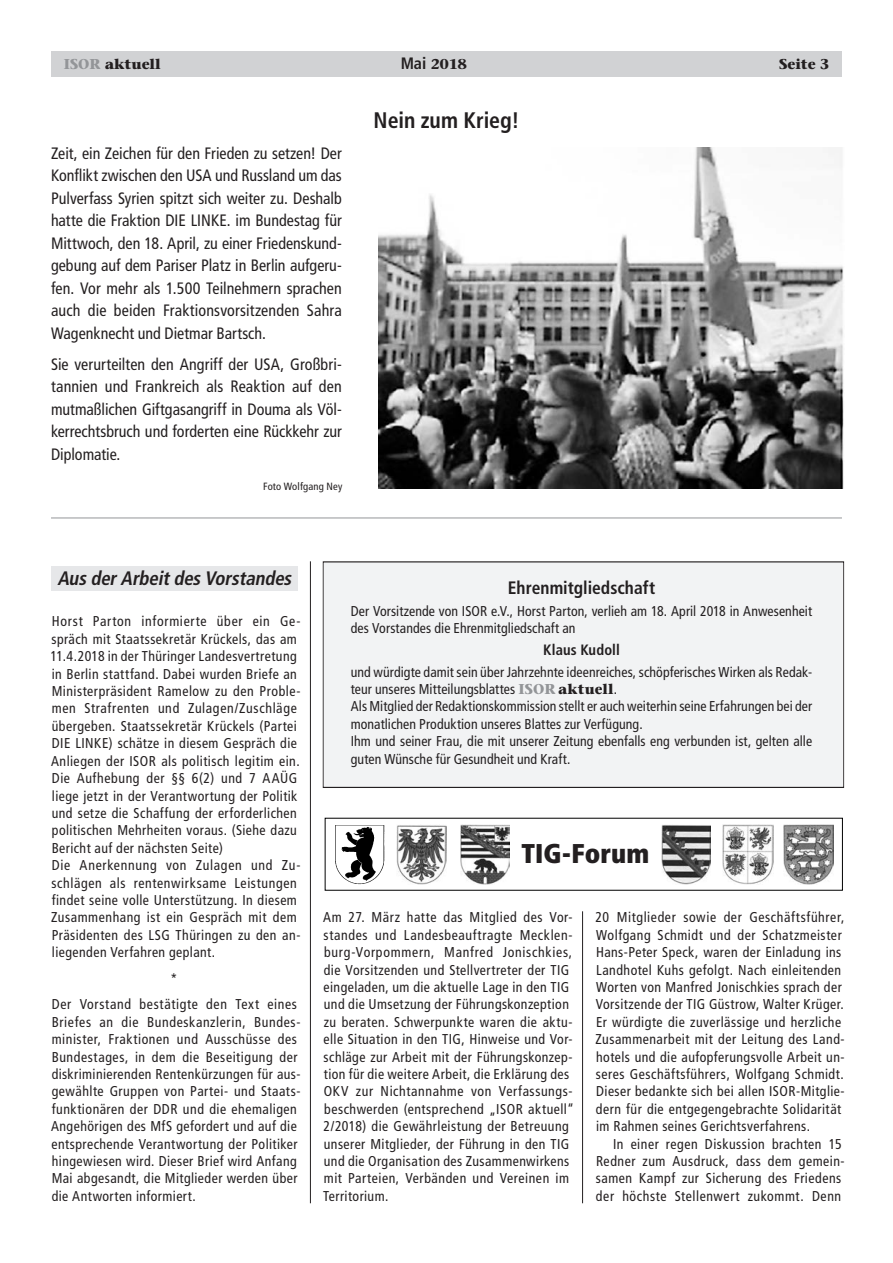
<style>
.page{position:relative;width:893px;height:1263px;background:#fff}
.page>*{position:absolute;margin:0;border:0;box-sizing:border-box;transform-origin:0 0}
.t1{font:italic 700 condensed 30.15px "Frutiger";color:#000}
.t2{font:900 condensed 27.15px "Frutiger LT Std";color:#231f20}
.t3{font:italic 700 condensed 24.15px "Frutiger";color:#000}
.t4{font:700 condensed 22.5px "Frutiger LT Std";color:#231f20}
.t5{font:italic 700 condensed 19.5px "Frutiger LT Std";color:#231f20}
.t6{font:700 condensed 18px "Frutiger LT Std";color:#231f20}
.t7{font:condensed 16.5px/22.5px "Frutiger LT Std";color:#231f20;text-align:justify}
.t8{font:700 condensed 15px "Frutiger LT Std";letter-spacing:.01em;color:#231f20}
.t9{font:condensed 14.25px/17.4px "Frutiger LT Std";letter-spacing:.035em;color:#231f20}
.t10{font:condensed 14.25px/17.4px "Frutiger LT Std";letter-spacing:.005em;color:#231f20}
.t11{font:700 14.25px "Stone Serif Std";color:#231f20}
.t12{font:condensed 10.5px "Frutiger LT Std";letter-spacing:.015em;color:#231f20}
.s1{color:#939598}
.s2{font-family:"Frutiger LT Std";font-stretch:condensed;font-size:16.5px}
.s3{font-family:"Stone Serif Std";font-weight:700;font-stretch:normal;color:#939598}
.s4{font-family:"Stone Serif Std";font-weight:700;font-stretch:normal}
</style>
<div class="page">
<div style="left:51px;top:51px;width:791px;height:26px;background:#d1d2d4"></div>
<div style="left:323px;top:562px;width:521px;height:225px;background:#f2f3f4"></div>
<div style="left:323px;top:561px;width:521px;height:227px;border:1px solid #231f20"></div>
<hr style="left:582px;top:911px;width:1px;height:292px;background:#231f20">
<hr style="left:310px;top:561px;width:1px;height:642px;background:#231f20">
<div style="left:51px;top:566px;width:247px;height:25px;background:#e6e7e9"></div>
<img style="left:378px;top:148px;width:466px;height:340px">
<hr style="left:51px;top:518px;width:791px;height:1px;background:#939598">
<img style="left:335px;top:825px;width:50px;height:60px">
<img style="left:397px;top:825px;width:50px;height:59px">
<img style="left:460px;top:824px;width:49px;height:60px">
<img style="left:661px;top:825px;width:49px;height:59px">
<img style="left:722px;top:824px;width:51px;height:60px">
<img style="left:784px;top:824px;width:49px;height:60px">
<p class="t11" style="left:64px;top:56px;width:99px"><span class="s1">ISOR</span> aktuell</p>
<p class="t11" style="left:401px;top:56px;width:68px"><span class="s2">Mai</span> 2018</p>
<p class="t11" style="left:779px;top:56px;width:52px">Seite 3</p>
<p class="t7" style="left:51px;top:142px;width:292px">Zeit, ein Zeichen für den Frieden zu setzen! Der Konflikt zwischen den USA und Russland um das Pulverfass Syrien spitzt sich weiter zu. Deshalb hatte die Fraktion DIE LINKE. im Bundestag für Mittwoch, den 18. April, zu einer Friedenskund&shy;gebung auf dem Pariser Platz in Berlin aufgeru&shy;fen. Vor mehr als 1.500 Teilnehmern sprachen auch die beiden Fraktionsvorsitzenden Sahra Wagenknecht und Dietmar Bartsch.</p>
<p class="t7" style="left:51px;top:353px;width:292px">Sie verurteilten den Angriff der USA, Großbri&shy;tannien und Frankreich als Reaktion auf den mutmaßlichen Giftgasangriff in Douma als Völ&shy;kerrechtsbruch und forderten eine Rückkehr zur Diplomatie.</p>
<p class="t12" style="left:263px;top:480px;width:81px">Foto Wolfgang Ney</p>
<h3 class="t4" style="left:374px;top:106px;width:147px">Nein zum Krieg!</h3>
<h3 class="t5" style="left:57px;top:566px;width:240px">AusderArbeitdesVorstandes</h3>
<p class="t9" style="left:50px;top:613px;width:252px">Horst Parton informierte über ein Ge&shy;spräch mit Staatssekretär Krückels, das am 11.4.2018 in der Thüringer Landesvertretung in Berlin stattfand. Dabei wurden Briefe an Ministerpräsident Ramelow zu den Proble&shy;men Strafrenten und Zulagen/Zuschläge übergeben. Staatssekretär Krückels (Partei DIE LINKE) schätze in diesem Gespräch die Anliegen der ISOR als politisch legitim ein.<br>Die Aufhebung der §§ 6(2) und 7 AAÜG liege jetzt in der Verantwortung der Politik und setze die Schaffung der erforderlichen politischen Mehrheiten voraus. (Siehe dazu Bericht auf der nächsten Seite)<br>Die Anerkennung von Zulagen und Zu&shy;schlägen als rentenwirksame Leistungen findet seine volle Unterstützung. In diesem Zusammenhang ist ein Gespräch mit dem Präsidenten des LSG Thüringen zu den an&shy;liegenden Verfahren geplant.</p>
<p class="t9" style="left:52px;top:967px;width:247px;line-height:24.9px;text-align:center">*<br>Der Vorstand bestätigte den Text eines</p>
<p class="t9" style="left:51px;top:1013px;width:251px">Briefes an die Bundeskanzlerin, Bundes&shy;minister, Fraktionen und Ausschüsse des Bundestages, in dem die Beseitigung der diskriminierenden Rentenkürzungen für aus&shy;gewählte Gruppen von Partei- und Staats&shy;funktionären der DDR und die ehemaligen Angehörigen des MfS gefordert und auf die entsprechende Verantwortung der Politiker hingewiesen wird. Dieser Brief wird Anfang Mai abgesandt, die Mitglieder werden über die Antworten informiert.</p>
<p class="t6" style="left:508px;top:577px;width:149px">Ehrenmitgliedschaft</p>
<p class="t10" style="left:351px;top:602px;width:463px">Der Vorsitzende von ISOR e.V., Horst Parton, verlieh am 18. April 2018 in Anwesenheit des Vorstandes die Ehrenmitgliedschaft an</p>
<p class="t8" style="left:543px;top:640px;width:78px">Klaus Kudoll</p>
<p class="t10" style="left:351px;top:663px;width:463px">und würdigte damit sein über Jahrzehnte ideenreiches, schöpferisches Wirken als Redak&shy;teur unseres Mitteilungsblattes <span class="s3">ISOR</span> <span class="s4">aktuell</span>.<br>Als Mitglied der Redaktionskommission stellt er auch weiterhin seine Erfahrungen bei der monatlichen Produktion unseres Blattes zur Verfügung.<br>Ihm und seiner Frau, die mit unserer Zeitung ebenfalls eng verbunden ist, gelten alle guten Wünsche für Gesundheit und Kraft.</p>
<h3 class="t3" style="left:523px;top:825px;width:131px">Ausunseren</h3>
<h1 class="t1" style="left:561px;top:850px;width:54px">TIG</h1>
<h2 class="t2" style="left:521px;top:837px;width:129px">TIG-Forum</h2>
<p class="t9" style="left:323px;top:909px;width:252px">Am 27. März hatte das Mitglied des Vor&shy;standes und Landesbeauftragte Mecklen&shy;burg-Vorpommern, Manfred Jonischkies, die Vorsitzenden und Stellvertreter der TIG eingeladen, um die aktuelle Lage in den TIG und die Umsetzung der Führungskonzeption zu beraten. Schwerpunkte waren die aktu&shy;elle Situation in den TIG, Hinweise und Vor&shy;schläge zur Arbeit mit der Führungskonzep&shy;tion für die weitere Arbeit, die Erklärung des OKV zur Nichtannahme von Verfassungs&shy;beschwerden (entsprechend „ISOR aktuell“ 2/2018) die Gewährleistung der Betreuung unserer Mitglieder, der Führung in den TIG und die Organisation des Zusammenwirkens mit Parteien, Verbänden und Vereinen im Territorium.</p>
<p class="t9" style="left:595px;top:909px;width:251px">20 Mitglieder sowie der Geschäftsführer, Wolfgang Schmidt und der Schatzmeister Hans-Peter Speck, waren der Einladung ins Landhotel Kuhs gefolgt. Nach einleitenden Worten von Manfred Jonischkies sprach der Vorsitzende der TIG Güstrow, Walter Krüger.<br>Er würdigte die zuverlässige und herzliche Zusammenarbeit mit der Leitung des Land&shy;hotels und die aufopferungsvolle Arbeit un&shy;seres Geschäftsführers, Wolfgang Schmidt.<br>Dieser bedankte sich bei allen ISOR-Mitglie&shy;dern für die entgegengebrachte Solidarität im Rahmen seines Gerichtsverfahrens.</p>
<p class="t9" style="left:596px;top:1135px;width:250px;text-indent:17px">In einer regen Diskussion brachten 15<br>Redner zum Ausdruck, dass dem gemein&shy;samen Kampf zur Sicherung des Friedens der höchste Stellenwert zukommt. Denn</p>
</div>
